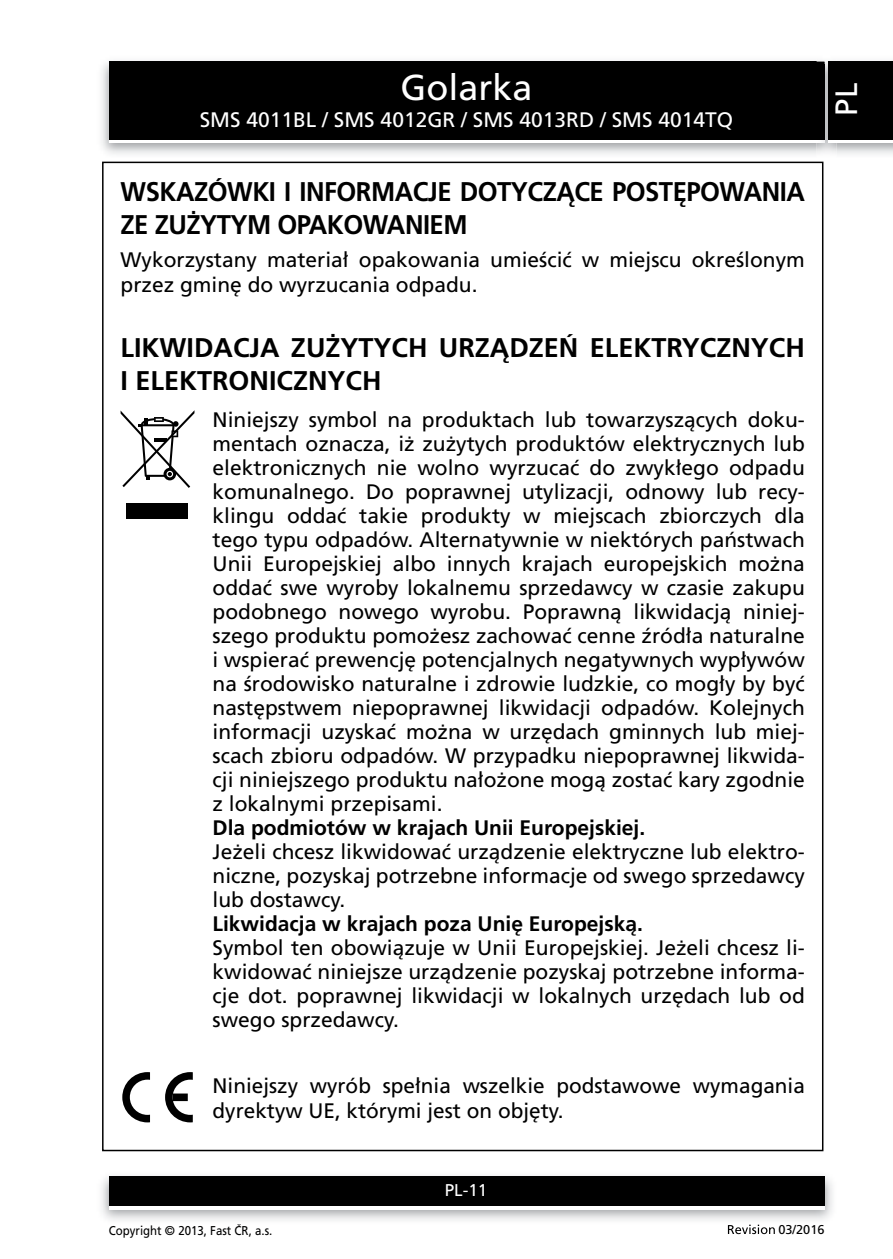
<style>
.page{position:relative;width:893px;height:1259px;background:#fff}
.page>*{position:absolute;margin:0;border:0;box-sizing:border-box;transform-origin:0 0}
.t1{font:36px "Frutiger CE";color:#fff}
.t2{font:30.9px "Frutiger CE";color:#fff}
.t3{font:700 27px/32.4px "Frutiger CE";letter-spacing:-.02em;color:#000;scale:.95 1}
.t4{font:700 27px/32.4px "Frutiger CE";color:#000}
.t5{font:21px/24px "Frutiger CE";color:#000;text-align:justify}
.t6{font:700 21px "Frutiger CE";color:#000}
.t7{font:21px "Frutiger CE";color:#fff}
.t8{font:17.1px "Frutiger CE";color:#fff}
.t9{font:12.9px "Frutiger CE";color:#000;scale:.9 1}
.t10{font:12.9px "Frutiger CE";color:#000}
</style>
<div class="page">
<img style="left:101px;top:61px;width:716px;height:93px">
<div style="left:109px;top:65px;width:715px;height:78px;background:#fff"></div>
<div style="left:109px;top:62px;width:715px;height:78px;background:#000"></div>
<img style="left:101px;top:1175px;width:732px;height:46px">
<div style="left:109px;top:1179px;width:715px;height:30px;background:#fff"></div>
<div style="left:109px;top:1176px;width:715px;height:30px;background:#000"></div>
<img style="left:836px;top:61px;width:57px;height:93px">
<img style="left:817px;top:61px;width:19px;height:92px">
<svg style="left:817px;top:140px;width:7px;height:3px"></svg>
<img style="left:817px;top:62px;width:7px;height:3px">
<img style="left:817px;top:65px;width:7px;height:75px">
<div style="left:829px;top:65px;width:64px;height:78px;background:#fff"></div>
<div style="left:829px;top:62px;width:64px;height:78px;background:#000"></div>
<svg style="left:728px;top:1224px;width:47px;height:10px"></svg>
<svg style="left:121px;top:411px;width:73px;height:77px"></svg>
<div style="left:126px;top:503px;width:62px;height:15px;background:#000"></div>
<svg style="left:122px;top:1072px;width:28px;height:50px"></svg>
<svg style="left:165px;top:1072px;width:28px;height:50px"></svg>
<div style="left:173px;top:1093px;width:15px;height:8px;background:#000"></div>
<h1 class="t1" style="left:400px;top:69px;width:134px">Golarka</h1>
<p class="t7" style="left:200px;top:109px;width:535px">SMS 4011BL / SMS 4012GR / SMS 4013RD / SMS 4014TQ</p>
<p class="t3" style="left:121px;top:176px;width:213px">WSKAZÓWKI I INFO</p>
<p class="t3" style="left:121px;top:176px;width:721px;text-indent:235px">RMACJE DOTYCZĄCE POSTĘPOWAN IA<br>ZE ZUŻYTYM OPAKOWAN IEM</p>
<p class="t5" style="left:121px;top:248px;width:686px;line-height:25.2px">Wykorzystany materiał opakowania umieścić w miejscu określonym przez gminę do wyrzucania odpadu.</p>
<p class="t4" style="left:121px;top:332px;width:686px">LIKWIDACJA ZUŻYTYCH URZĄDZEŃ ELE KTRYCZNYCH<br>I ELE</p>
<p class="t4" style="left:179px;top:365px;width:204px">KTRON ICZNYCH</p>
<p class="t5" style="left:213px;top:408px;width:594px">Niniejszy symbol na produktach lub towarzyszących doku&shy;mentach oznacza, iż zużytych produktów elektrycznych lub elektronicznych nie wolno wyrzucać do zwykłego odpadu komunalnego. Do poprawnej utylizacji, odnowy lub recy&shy;klingu oddać takie produkty w miejscach zbiorczych dla tego typu odpadów. Alternatywnie w niektórych państwach Unii Europejskiej albo innych krajach europejskich można oddać swe wyroby lokalnemu sprzedawcy w czasie zakupu podobnego nowego wyrobu. Poprawną likwidacją niniej&shy;szego produktu pomożesz zachować cenne źródła naturalne i wspierać prewencję potencjalnych negatywnych wypływów na środowisko naturalne i zdrowie ludzkie, co mogły by być następstwem niepoprawnej likwidacji odpadów. Kolejnych informacji uzyskać można w urzędach gminnych lub miej&shy;scach zbioru odpadów. W przypadku niepoprawnej likwida&shy;cji niniejszego produktu nałożone mogą zostać kary zgodnie z lokalnymi przepisami.</p>
<p class="t6" style="left:213px;top:816px;width:434px">Dla podmiotów w krajach Unii Europejskiej.</p>
<p class="t5" style="left:213px;top:840px;width:594px">Jeżeli chcesz likwidować urządzenie elektryczne lub elektro&shy;niczne, pozyskaj potrzebne informacje od swego sprzedawcy lub dostawcy.</p>
<p class="t6" style="left:213px;top:912px;width:432px">Likwidacja w krajach poza Unię Europejską.</p>
<p class="t5" style="left:213px;top:936px;width:594px">Symbol ten obowiązuje w Unii Europejskiej. Jeżeli chcesz li&shy;kwidować niniejsze urządzenie pozyskaj potrzebne informa&shy;cje dot. poprawnej likwidacji w lokalnych urzędach lub od swego sprzedawcy.</p>
<p class="t5" style="left:213px;top:1073px;width:594px;line-height:25.2px">Niniejszy wyrób spełnia wszelkie podstawowe wymagania dyrektyw UE, którymi jest on objęty.</p>
<h2 class="t2" style="left:830px;top:116px;width:34px;rotate:-90deg">PL</h2>
<p class="t8" style="left:445px;top:1181px;width:44px">PL-11</p>
<p class="t9" style="left:109px;top:1223px;width:183px">Copyright © 2013, Fast ČR, a.s.</p>
<p class="t10" style="left:778px;top:1222px;width:48px">03/2016</p>
</div>
